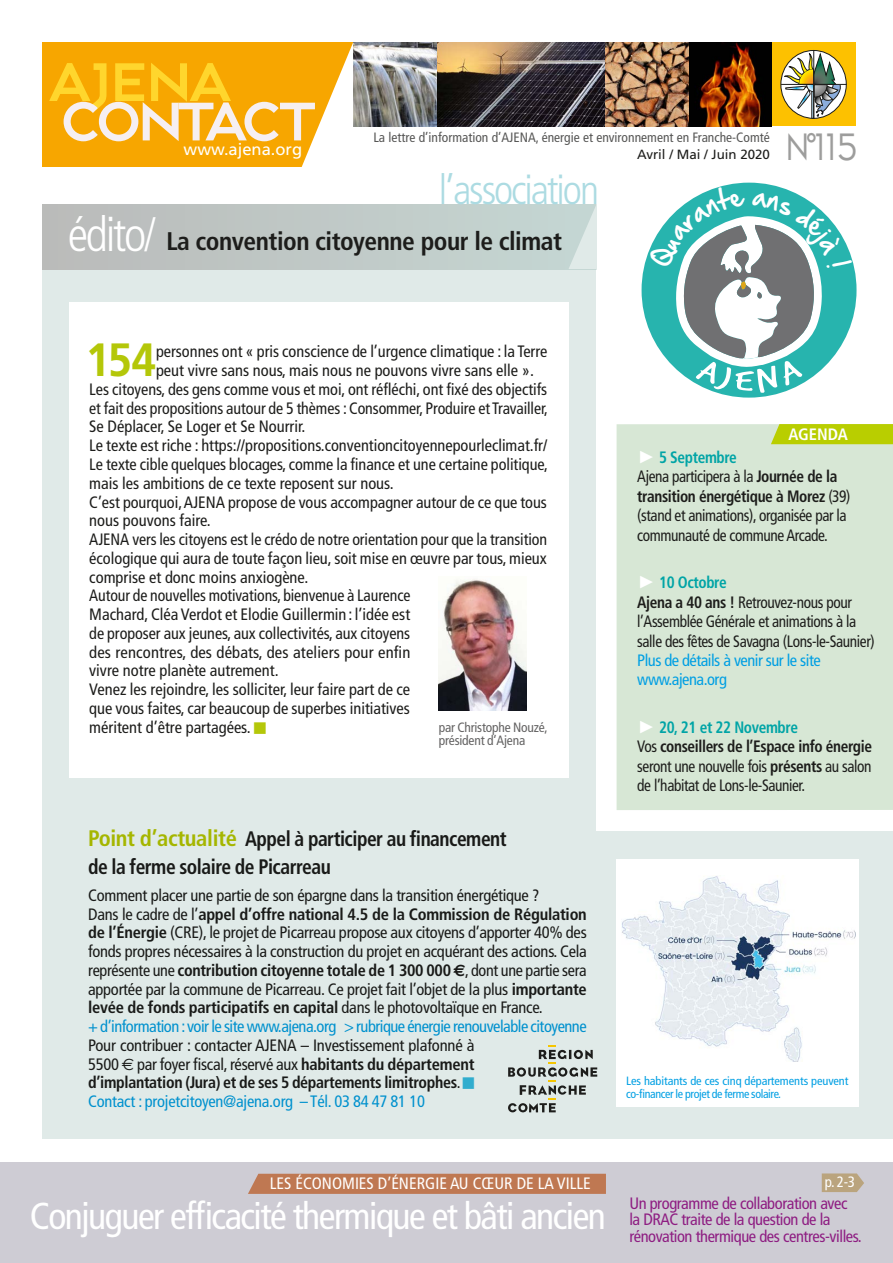
<style>
.page{position:relative;width:893px;height:1263px;background:#fff}
.page>*{position:absolute;margin:0;border:0;box-sizing:border-box;transform-origin:0 0}
.t1{font:56.55px "Typeface Six Pt Five";letter-spacing:-.05em;color:#f6eff1}
.t2{font:56.55px "Typeface Six Pt Five";letter-spacing:.025em;color:#ffd62d}
.t3{font:300 condensed 48px "Frutiger";letter-spacing:-.05em;color:#fff}
.édito_lettrine_verte{font:700 46.65px "Frutiger";color:#b4c709;scale:.93 1}
.t4{font:300 condensed 41.25px "Frutiger";letter-spacing:-.05em;color:#acdbe2}
.t5{font:39.75px "Typeface Seven";color:#9d9d9c;scale:.88 1}
.t6{font:condensed 37.5px "Frutiger";letter-spacing:-.04em;color:#fff}
.t7{font:700 condensed 25.5px "Frutiger";letter-spacing:-.02em;color:#1d1d1b}
.t8{font:700 condensed 21px/28px "Frutiger";letter-spacing:-.025em;color:#1d1d1b;scale:.93 1}
.contenu_article{font:condensed 16.5px/18.8px "Frutiger";letter-spacing:-.005em;color:#1d1d1b;text-align:justify}
.contenu_agenda{font:condensed 16.5px/19.5px "Frutiger";letter-spacing:-.025em;color:#1d1d1b;scale:.93 1}
.contenu_article-2{font:condensed 16.5px/18.8px "Frutiger";letter-spacing:-.005em;color:#1d1d1b;text-align:justify;scale:.96 1}
.édito_lettrine_verte-2{font:condensed 16.5px/18.8px "Frutiger";color:#1d1d1b}
.t9{font:condensed 16.5px/16.5px "Frutiger";letter-spacing:-.025em;color:#8e1d82}
.t10{font:700 condensed 16.5px "Frutiger";letter-spacing:-.025em;color:#00a4a6;scale:.93 1}
.t11{font:condensed 16.5px "Frutiger";color:#fff}
.t12{font:16.5px "Frutiger";color:#fff}
.t13{font:700 condensed 16.5px "Frutiger";color:#fff}
.t14{font:condensed 15px "Frutiger";color:#fff}
.t15{font:condensed 13.5px "Frutiger";color:#575756}
.contenu_article-3{font:condensed 13.5px/13.5px "Frutiger";letter-spacing:-.015em;color:#646363}
.t16{font:13.35px "Frutiger";color:#1d1d1b}
.légende{font:condensed 12px/13.5px "Frutiger";letter-spacing:-.01em;color:#009fe3}
.s1{font-family:"Newspaper Pi BT";font-stretch:normal;color:#b4c709}
.s2{font-size:22.5px;color:#bcc700}
.s3{font-weight:700}
.s4{font-family:"Euro Sans";font-weight:700;font-stretch:normal}
.s5{color:#009fe3}
.s6{font-family:"Euro Sans";font-stretch:normal}
.s7{font-family:"Newspaper Pi BT";font-stretch:normal;color:#38bde3}
.s8{font-family:"Newspaper Pi BT";font-weight:400;font-stretch:normal;color:#fff}
</style>
<div class="page">
<div style="left:617px;top:424px;width:276px;height:386px;background:#d7e7d5"></div>
<svg style="left:771px;top:424px;width:122px;height:20px;background:#bace08"></svg>
<div style="left:43px;top:204px;width:553px;height:934px;background:#e0eae8"></div>
<div style="left:43px;top:204px;width:553px;height:65px;background:linear-gradient(to right,#babab9,#c5d7d3)"></div>
<div style="left:69px;top:302px;width:499px;height:475px;background:#fff"></div>
<img style="left:688px;top:43px;width:84px;height:83px">
<img style="left:353px;top:43px;width:84px;height:83px">
<img style="left:604px;top:43px;width:84px;height:83px">
<div style="left:772px;top:43px;width:83px;height:83px;background:#fdc100"></div>
<div style="left:811px;top:91px;width:3px;height:28px;border:1px solid #1d1d1b"></div>
<svg style="left:780px;top:50px;width:67px;height:67px"></svg>
<hr style="left:813px;top:50px;width:1px;height:68px;background:#1d1d1b">
<div style="left:43px;top:43px;width:310px;height:124px;background:#f7a600"></div>
<svg style="left:301px;top:43px;width:52px;height:124px"></svg>
<div style="left:0;top:1163px;width:893px;height:100px;background:#ceccd4"></div>
<svg style="left:822px;top:1173px;width:42px;height:19px"></svg>
<img style="left:437px;top:43px;width:167px;height:83px">
<svg style="left:568px;top:204px;width:28px;height:65px"></svg>
<div style="left:596px;top:831px;width:297px;height:307px;background:#e0eae8"></div>
<svg style="left:508px;top:1045px;width:89px;height:67px"></svg>
<img style="left:439px;top:579px;width:87px;height:131px">
<div style="left:617px;top:859px;width:242px;height:248px;background:#fff"></div>
<img style="left:621px;top:876px;width:234px;height:186px">
<div style="left:248px;top:1174px;width:358px;height:20px;background:#bf7852"></div>
<svg style="left:648px;top:186px;width:204px;height:207px"></svg>
<p class="t2" style="left:49px;top:49px;width:184px">AJENA</p>
<p class="t1" style="left:62px;top:88px;width:255px">CONTACT</p>
<p class="t12" style="left:184px;top:140px;width:120px">www.ajena.org</p>
<p class="t15" style="left:373px;top:129px;width:398px">La lettre d’information d’AJENA, énergie et environnement en Franche-Comté</p>
<p class="t4" style="left:439px;top:167px;width:162px">l’association</p>
<p class="t16" style="left:637px;top:147px;width:134px">Avril / Mai / Juin 2020</p>
<p class="t3" style="left:68px;top:207px;width:90px">édito/</p>
<p class="t7" style="left:166px;top:226px;width:397px">La convention citoyenne pour le climat</p>
<p class="t5" style="left:786px;top:124px;width:81px">N°115</p>
<p class="édito_lettrine_verte" style="left:86px;top:333px;width:77px">154</p>
<p class="édito_lettrine_verte-2" style="left:156px;top:342px;width:393px">personnes ont « pris conscience de l’urgence climatique : la Terre peut vivre sans nous, mais nous ne pouvons vivre sans elle ».</p>
<p class="contenu_article" style="left:89px;top:380px;width:460px">Les citoyens, des gens comme vous et moi, ont réfléchi, ont fixé des objectifs et fait des propositions autour de 5 thèmes : Consommer, Produire et Travailler, Se Déplacer, Se Loger et Se Nourrir.</p>
<p class="contenu_article" style="left:89px;top:436px;width:460px">Le texte est riche : https://propositions.conventioncitoyennepourleclimat.fr/</p>
<p class="contenu_article" style="left:89px;top:455px;width:460px">Le texte cible quelques blocages, comme la finance et une certaine politique, mais les ambitions de ce texte reposent sur nous.</p>
<p class="contenu_article" style="left:89px;top:492px;width:459px">C’est pourquoi, AJENA propose de vous accompagner autour de ce que tous nous pouvons faire.</p>
<p class="contenu_article" style="left:89px;top:530px;width:459px">AJENA vers les citoyens est le crédo de notre orientation pour que la transition écologique qui aura de toute façon lieu, soit mise en œuvre par tous, mieux comprise et donc moins anxiogène.</p>
<p class="contenu_article-2" style="left:89px;top:586px;width:336px">Autour de nouvelles motivations, bienvenue à Laurence Machard, Cléa Verdot et Elodie Guillermin: l’idée est de proposer aux jeunes, aux collectivités, aux citoyens des rencontres, des débats, des ateliers pour enfin vivre notre planète autrement.</p>
<p class="contenu_article" style="left:89px;top:680px;width:322px">Venez les rejoindre, les solliciter, leur faire part de ce que vous faites, car beaucoup de superbes initiatives méritent d’être partagées. <span class="s1">t</span></p>
<p class="contenu_article-3" style="left:439px;top:720px;width:110px">par Christophe Nouzé, président d’Ajena</p>
<p class="t8" style="left:88px;top:824px;width:452px"><span class="s2">Point d’actualité</span> Appel à participer au financement de la ferme solaire de Picarreau</p>
<p class="contenu_article" style="left:88px;top:886px;width:500px;text-align:left">Comment placer une partie de son épargne dans la transition énergétique ?<br>Dans le cadre de l’<span class="s3">appel d’offre national 4.5 de la Commission de Régulation de l’Énergie</span> (CRE), le projet de Picarreau propose aux citoyens d’apporter 40% des fonds propres nécessaires à la construction du projet en acquérant des actions. Cela représente une <span class="s3">contribution citoyenne totale de 1 300 000</span> <span class="s4">e</span>, dont une partie sera apportée par la commune de Picarreau. Ce projet fait l’objet de la plus <span class="s3">importante levée de fonds participatifs en capital</span> dans le photovoltaïque en France.<br><span class="s5">+ d’information : voir le site www.ajena.org &gt; rubrique énergie renouvelable citoyenne</span></p>
<p class="contenu_article" style="left:88px;top:1036px;width:388px">Pour contribuer : contacter AJENA – Investissement plafonné à 5500 <span class="s6">e</span> par foyer fiscal, réservé aux <span class="s3">habitants du département d’implantation (Jura) et de ses 5 départements limitrophes</span>. <span class="s7">t </span><span class="s5">Contact : projetcitoyen@ajena.org – Tél. 03 84 47 81 10</span></p>
<p class="t11" style="left:270px;top:1174px;width:323px">LES ÉCONOMIES D’ÉNERGIE AU CŒUR DE LA VILLE</p>
<p class="t13" style="left:789px;top:424px;width:61px">AGENDA</p>
<p class="t10" style="left:637px;top:447px;width:109px"><span class="s8">V</span> 5 Septembre</p>
<p class="contenu_agenda" style="left:637px;top:467px;width:231px">Ajena participera à la <span class="s3">Journée de la transition énergétique à Morez</span> (39) (stand et animations), organisée par la communauté de commune Arcade.</p>
<p class="t10" style="left:637px;top:573px;width:98px"><span class="s8">V</span> 10 Octobre</p>
<p class="contenu_agenda" style="left:637px;top:593px;width:257px"><span class="s3">Ajena a 40 ans !</span> Retrouvez-nous pour l’Assemblée Générale et animations à la salle des fêtes de Savagna (Lons-le-Saunier)<br><span class="s5">Plus de détails à venir sur le site www.ajena.org</span></p>
<p class="t10" style="left:637px;top:717px;width:174px"><span class="s8">V</span> 20, 21 et 22 Novembre</p>
<p class="contenu_agenda" style="left:637px;top:737px;width:254px;text-align:justify">Vos <span class="s3">conseillers de l’Espace info énergie </span>seront une nouvelle fois <span class="s3">présents</span> au salon de l’habitat de Lons-le-Saunier.</p>
<p class="légende" style="left:626px;top:1074px;width:224px">Les habitants de ces cinq départements peuvent co‑financer le projet de ferme solaire.</p>
<p class="t14" style="left:825px;top:1173px;width:32px">p. 2-3</p>
<p class="t6" style="left:30px;top:1194px;width:578px">Conjuguer efficacité thermique et bâti ancien</p>
<p class="t9" style="left:629px;top:1195px;width:234px">Un programme de collaboration avec la DRAC traite de la question de la rénovation thermique des centres-villes.</p>
</div>
